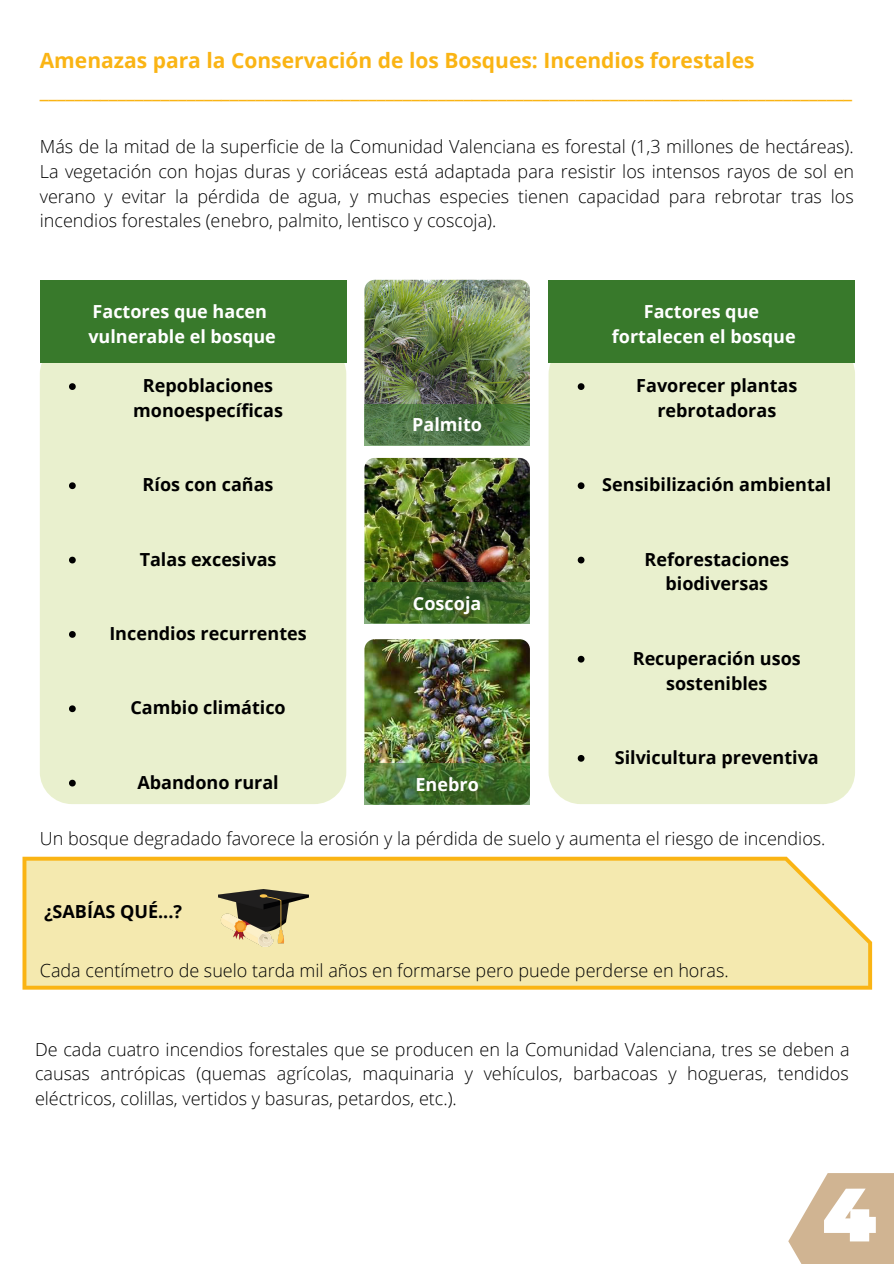
<style>
.page{position:relative;width:894px;height:1264px;background:#fff}
.page>*{position:absolute;margin:0;border:0;box-sizing:border-box;transform-origin:0 0}
.t1{font:700 21px "Open Sans";color:#fab414}
.t2{font:300 18px/24.8px "Open Sans";color:#000;text-align:justify}
.t3{font:700 18px/24.8px "Open Sans";color:#000;text-align:center}
.t4{font:700 18px "Open Sans";color:#fff}
</style>
<div class="page">
<div style="left:40px;top:342px;width:306px;height:462px;background:#e9f0ce;border-radius:32px"></div>
<div style="left:40px;top:281px;width:306px;height:82px;background:#38792b"></div>
<div style="left:548px;top:342px;width:306px;height:462px;background:#e9f0ce;border-radius:32px"></div>
<div style="left:548px;top:281px;width:306px;height:82px;background:#38792b"></div>
<img style="left:364px;top:280px;width:165px;height:165px;border-radius:10px">
<img style="left:364px;top:458px;width:165px;height:165px;border-radius:10px">
<img style="left:364px;top:639px;width:165px;height:165px;border-radius:10px">
<svg style="left:69px;top:383px;width:7px;height:7px"></svg>
<svg style="left:69px;top:482px;width:7px;height:7px"></svg>
<svg style="left:69px;top:556px;width:7px;height:7px"></svg>
<svg style="left:69px;top:631px;width:7px;height:6px"></svg>
<svg style="left:69px;top:705px;width:7px;height:7px"></svg>
<svg style="left:69px;top:779px;width:7px;height:7px"></svg>
<svg style="left:577px;top:383px;width:7px;height:7px"></svg>
<svg style="left:577px;top:482px;width:7px;height:7px"></svg>
<svg style="left:577px;top:556px;width:7px;height:7px"></svg>
<svg style="left:577px;top:656px;width:7px;height:6px"></svg>
<svg style="left:577px;top:755px;width:7px;height:6px"></svg>
<svg style="left:22px;top:856px;width:849px;height:133px;background:#f4e6a8"></svg>
<img style="left:218px;top:889px;width:90px;height:57px">
<svg style="left:364px;top:763px;width:166px;height:42px;background:#44712f"></svg>
<svg style="left:364px;top:582px;width:166px;height:42px;background:#3f6829"></svg>
<svg style="left:364px;top:404px;width:166px;height:41px;background:#4e7744"></svg>
<svg style="left:788px;top:1173px;width:105px;height:90px"></svg>
<p class="t1" style="left:40px;top:46px;width:716px">Amenazas para la Conservación de los Bosques: Incendios forestales</p>
<p class="t1" style="left:40px;top:75px;width:813px">______________________________________________________________________________________________</p>
<p class="t2" style="left:40px;top:134px;width:815px">Más de la mitad de la superficie de la Comunidad Valenciana es forestal (1,3 millones de hectáreas).<br>La vegetación con hojas duras y coriáceas está adaptada para resistir los intensos rayos de sol en verano y evitar la pérdida de agua, y muchas especies tienen capacidad para rebrotar tras los incendios forestales (enebro, palmito, lentisco y coscoja).</p>
<p class="t4" style="left:93px;top:298px;width:176px">Factores que hacen</p>
<p class="t4" style="left:88px;top:323px;width:189px">vulnerable el bosque</p>
<p class="t4" style="left:643px;top:298px;width:117px">Factores que</p>
<p class="t4" style="left:611px;top:323px;width:185px">fortalecen el bosque</p>
<p class="t3" style="left:133px;top:373px;width:151px">Repoblaciones monoespecíficas</p>
<p class="t4" style="left:412px;top:412px;width:71px">Palmito</p>
<p class="t3" style="left:636px;top:373px;width:162px">Favorecer plantas rebrotadoras</p>
<p class="t3" style="left:143px;top:472px;width:132px">Ríos con cañas</p>
<p class="t3" style="left:602px;top:472px;width:230px">Sensibilización ambiental</p>
<p class="t3" style="left:140px;top:546px;width:138px">Talas excesivas</p>
<p class="t3" style="left:644px;top:546px;width:146px">Reforestaciones biodiversas</p>
<p class="t4" style="left:413px;top:590px;width:70px">Coscoja</p>
<p class="t3" style="left:109px;top:620px;width:199px">Incendios recurrentes</p>
<p class="t3" style="left:632px;top:645px;width:169px">Recuperación usos sostenibles</p>
<p class="t3" style="left:130px;top:695px;width:157px">Cambio climático</p>
<p class="t3" style="left:614px;top:744px;width:205px">Silvicultura preventiva</p>
<p class="t3" style="left:137px;top:769px;width:143px">Abandono rural</p>
<p class="t4" style="left:415px;top:771px;width:65px">Enebro</p>
<p class="t2" style="left:40px;top:825px;width:787px">Un bosque degradado favorece la erosión y la pérdida de suelo y aumenta el riesgo de incendios.</p>
<p class="t3" style="left:44px;top:898px;width:139px">¿SABÍAS QUÉ...?</p>
<p class="t2" style="left:40px;top:957px;width:690px">Cada centímetro de suelo tarda mil años en formarse pero puede perderse en horas.</p>
<p class="t2" style="left:35px;top:1036px;width:815px">De cada cuatro incendios forestales que se producen en la Comunidad Valenciana, tres se deben a causas antrópicas (quemas agrícolas, maquinaria y vehículos, barbacoas y hogueras, tendidos eléctricos, colillas, vertidos y basuras, petardos, etc.).</p>
</div>
